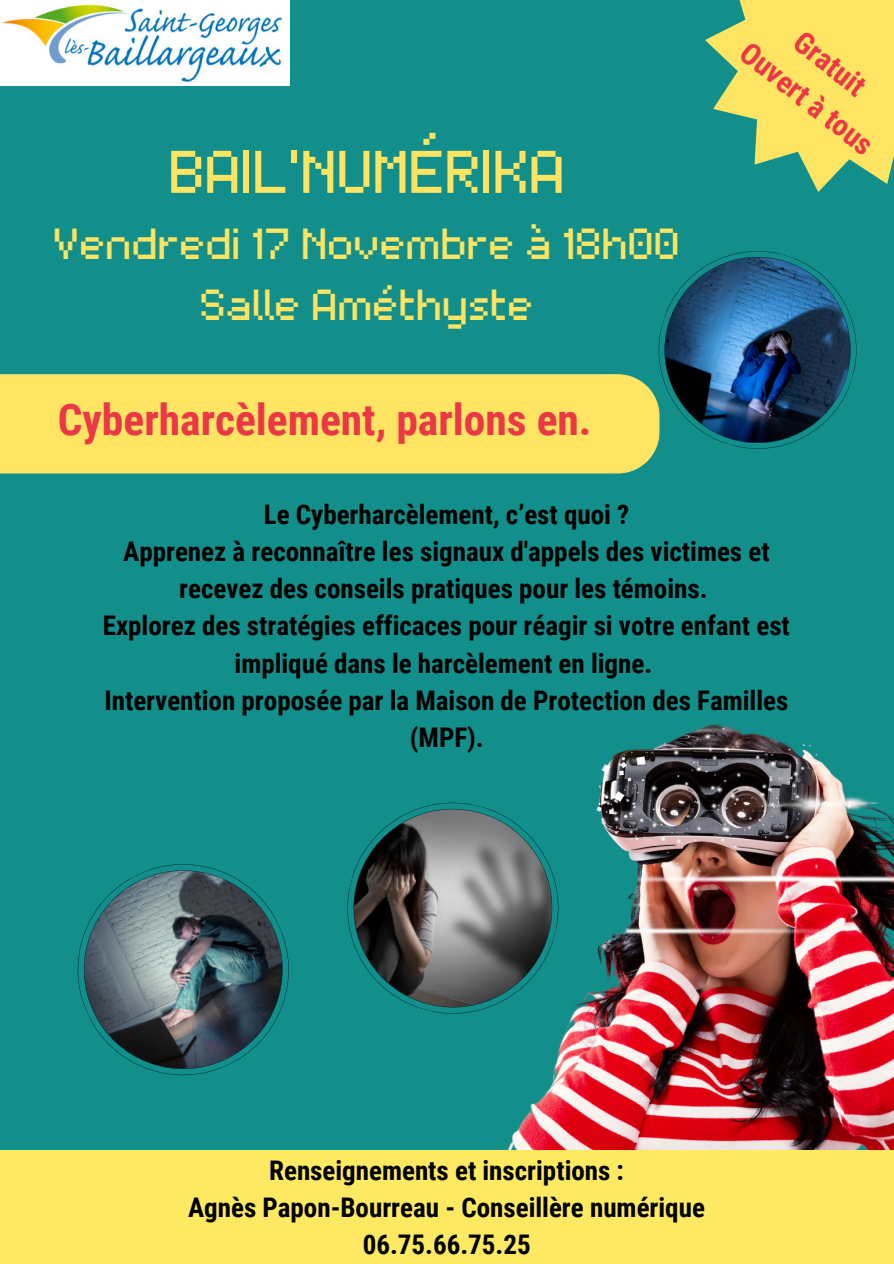
<style>
.page{position:relative;width:894px;height:1264px;background:#fff}
.page>*{position:absolute;margin:0;border:0;box-sizing:border-box;transform-origin:0 0}
.t1{font:60px "Retropix";color:#fde462}
.t2{font:43.5px "Retropix";color:#fde462}
.t3{font:700 43.5px "Roboto Condensed";color:#ec3747}
.t4{font:700 30px "Roboto Condensed";color:#ec3747}
.t5{font:700 27px/37.2px "Roboto Condensed";color:#000;text-align:center}
</style>
<div class="page">
<div style="left:0;top:0;width:893px;height:1263px;background:#128f8b"></div>
<img style="left:508px;top:724px;width:385px;height:425px">
<img style="left:0;top:0;width:290px;height:86px">
<svg style="left:77px;top:864px;width:212px;height:212px"></svg>
<svg style="left:658px;top:251px;width:199px;height:198px"></svg>
<div style="left:0;top:374px;width:659px;height:99px;background:#fde462"></div>
<svg style="left:705px;top:0;width:188px;height:192px"></svg>
<div style="left:0;top:1150px;width:893px;height:113px;background:#fde962"></div>
<svg style="left:508px;top:791px;width:61px;height:233px"></svg>
<svg style="left:347px;top:799px;width:215px;height:215px"></svg>
<p class="t1" style="left:168px;top:145px;width:397px">BAIL’NUMÉRIKA</p>
<p class="t2" style="left:53px;top:224px;width:628px">Vendredi 17 Novembre à 18h00</p>
<p class="t2" style="left:199px;top:285px;width:335px">Salle Améthyste</p>
<p class="t3" style="left:58px;top:394px;width:535px">Cyberharcèlement, parlons en.</p>
<p class="t4" style="left:808px;top:24px;width:84px;rotate:38deg">Gratuit</p>
<p class="t4" style="left:754px;top:35px;width:162px;rotate:38deg">Ouvert à tous</p>
<p class="t5" style="left:264px;top:496px;width:367px">Le Cyberharcèlement, c’est quoi ?</p>
<p class="t5" style="left:123px;top:533px;width:647px">Apprenez à reconnaître les signaux d'appels des victimes et recevez des conseils pratiques pour les témoins.</p>
<p class="t5" style="left:103px;top:607px;width:688px">Explorez des stratégies efficaces pour réagir si votre enfant est impliqué dans le harcèlement en ligne.</p>
<p class="t5" style="left:104px;top:681px;width:685px">Intervention proposée par la Maison de Protection des Familles (MPF).</p>
<p class="t5" style="left:269px;top:1152px;width:356px">Renseignements et inscriptions :</p>
<p class="t5" style="left:188px;top:1189px;width:518px">Agnès Papon-Bourreau - Conseillère numérique</p>
<p class="t5" style="left:362px;top:1226px;width:169px">06.75.66.75.25</p>
</div>
